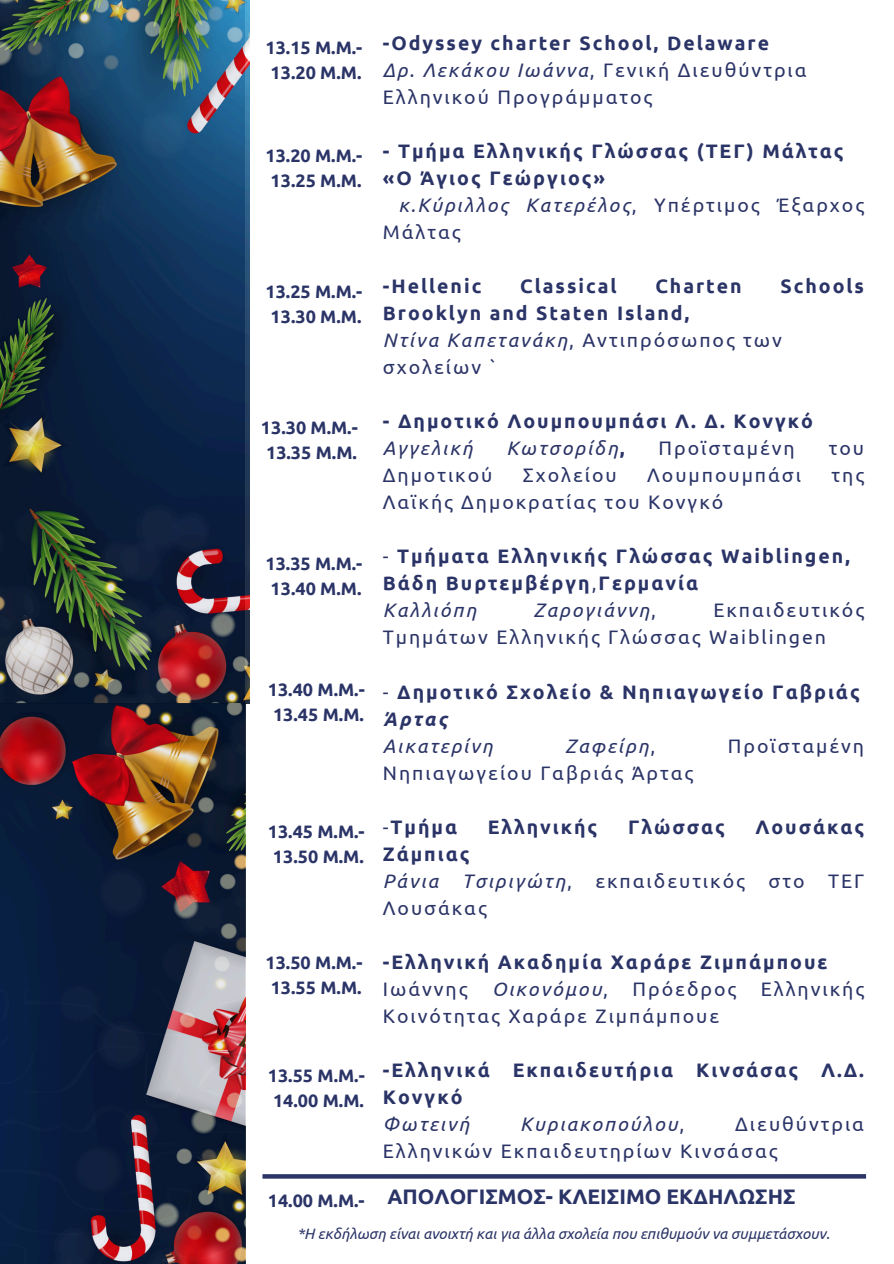
<style>
.page{position:relative;width:894px;height:1264px;background:#fff}
.page>*{position:absolute;margin:0;border:0;box-sizing:border-box;transform-origin:0 0}
.t1{font:700 21px "Ubuntu";color:#2b3467}
.t2{font:19.5px/27px "Ubuntu";letter-spacing:.1em;color:#2b3467}
.t3{font:700 19.5px/27px "Ubuntu";letter-spacing:.1em;color:#2b3467}
.t4{font:italic 19.5px "Ubuntu";letter-spacing:.1em;color:#2b3467}
.t5{font:700 18px/24.8px "Ubuntu";color:#2b3467}
.t6{font:italic 15px "Ubuntu";color:#2b3467}
.s1{font-weight:700}
.s2{font-style:italic}
.s3{font-style:normal}
.s4{font-weight:400;font-style:italic}
.s5{font-weight:700;font-style:normal}
.s6{font-weight:400}
</style>
<div class="page">
<img style="left:0;top:0;width:250px;height:703px">
<img style="left:0;top:703px;width:245px;height:560px">
<svg style="left:262px;top:1174px;width:603px;height:4px;background:#323b6c"></svg>
<h3 class="t5" style="left:265px;top:35px;width:98px">13.15 Μ.Μ.-<br>13.20 Μ.Μ.</h3>
<h2 class="t5" style="left:265px;top:143px;width:98px">13.20 Μ.Μ.-<br>13.25 Μ.Μ.</h2>
<h2 class="t5" style="left:265px;top:279px;width:98px">13.25 Μ.Μ.-<br>13.30 Μ.Μ.</h2>
<h2 class="t5" style="left:261px;top:415px;width:98px">13.30 Μ.Μ.-<br>13.35 Μ.Μ.</h2>
<h3 class="t5" style="left:265px;top:550px;width:98px">13.35 Μ.Μ.-<br>13.40 Μ.Μ.</h3>
<h3 class="t5" style="left:268px;top:677px;width:98px">13.40 Μ.Μ.-<br>13.45 Μ.Μ.</h3>
<h3 class="t5" style="left:268px;top:818px;width:98px">13.45 Μ.Μ.-<br>13.50 Μ.Μ.</h3>
<h3 class="t5" style="left:265px;top:950px;width:98px">13.50 Μ.Μ.-<br>13.55 Μ.Μ.</h3>
<h3 class="t5" style="left:268px;top:1063px;width:98px">13.55 Μ.Μ.-<br>14.00 Μ.Μ.</h3>
<p class="t2" style="left:383px;top:29px;width:425px"><span class="s1">-Odyssey charter School, Delaware<br></span><span class="s2">Δρ. Λεκάκου Ιωάννα</span>, Γενική Διευθύντρια<br>Ελληνικού Προγράμματος</p>
<p class="t3" style="left:383px;top:137px;width:462px">- Τμήμα Ελληνικής Γλώσσας (ΤΕΓ) Μάλτας</p>
<p class="t3" style="left:383px;top:164px;width:224px">«Ο Άγιος Γεώργιος»</p>
<p class="t4" style="left:398px;top:194px;width:467px">κ.Κύριλλος Κατερέλος<span class="s3">, Υπέρτιμος Έξαρχος</span></p>
<p class="t2" style="left:383px;top:218px;width:79px">Μάλτας</p>
<p class="t3" style="left:383px;top:272px;width:100px">-Hellenic</p>
<p class="t3" style="left:520px;top:272px;width:98px">Classical</p>
<p class="t3" style="left:655px;top:272px;width:88px">Charten</p>
<p class="t3" style="left:780px;top:272px;width:85px">Schools</p>
<p class="t2" style="left:383px;top:299px;width:400px"><span class="s1">Brooklyn and Staten Island,<br></span><span class="s2">Ντίνα Καπετανάκη</span>, Αντιπρόσωπος των σχολείων `</p>
<h2 class="t3" style="left:383px;top:407px;width:431px">- Δημοτικό Λουμπουμπάσι Λ. Δ. Κονγκό<br><span class="s4">Αγγελική</span></h2>
<h2 class="t4" style="left:506px;top:437px;width:120px">Κωτσορίδη<span class="s5">,</span></h2>
<h2 class="t2" style="left:658px;top:434px;width:138px">Προϊσταμένη</h2>
<h2 class="t2" style="left:828px;top:434px;width:37px">του</h2>
<h2 class="t2" style="left:383px;top:461px;width:111px">Δημοτικού</h2>
<h2 class="t2" style="left:522px;top:461px;width:95px">Σχολείου</h2>
<h2 class="t2" style="left:647px;top:461px;width:155px">Λουμπουμπάσι</h2>
<h2 class="t2" style="left:831px;top:461px;width:34px">της</h2>
<h2 class="t2" style="left:383px;top:488px;width:342px">Λαϊκής Δημοκρατίας του Κονγκό</h2>
<h2 class="t3" style="left:383px;top:542px;width:468px"><span class="s6">-</span> Τμήματα Ελληνικής Γλώσσας Waiblingen,<br>Βάδη Βυρτεμβέργη<span class="s6">,</span>Γερμανία<br><span class="s4">Καλλιόπη</span></h2>
<h2 class="t4" style="left:533px;top:599px;width:124px">Ζαρογιάννη<span class="s3">,</span></h2>
<h2 class="t2" style="left:383px;top:596px;width:482px;text-indent:330px">Εκπαιδευτικός<br>Τμημάτων Ελληνικής Γλώσσας Waiblingen</h2>
<h2 class="t3" style="left:383px;top:677px;width:478px"><span class="s6">-</span> Δημοτικό Σχολείο &amp; Νηπιαγωγείο Γαβριάς<br><span class="s2">Άρτας<br></span><span class="s4">Αικατερίνη</span></h2>
<h2 class="t4" style="left:565px;top:734px;width:91px">Ζαφείρη<span class="s3">,</span></h2>
<h2 class="t2" style="left:727px;top:731px;width:138px">Προϊσταμένη</h2>
<h2 class="t2" style="left:383px;top:758px;width:312px">Νηπιαγωγείου Γαβριάς Άρτας</h2>
<h2 class="t3" style="left:383px;top:812px;width:76px"><span class="s6">-</span>Τμήμα</h2>
<h2 class="t3" style="left:487px;top:812px;width:111px">Ελληνικής</h2>
<h2 class="t3" style="left:627px;top:812px;width:98px">Γλώσσας</h2>
<h2 class="t3" style="left:755px;top:812px;width:110px">Λουσάκας</h2>
<h2 class="t2" style="left:383px;top:839px;width:482px"><span class="s1">Ζάμπιας<br></span><span class="s2">Ράνια Τσιριγώτη</span>, εκπαιδευτικός στο ΤΕΓ<br>Λουσάκας</h2>
<h2 class="t3" style="left:383px;top:947px;width:446px">-Ελληνική Ακαδημία Χαράρε Ζιμπάμπουε<br><span class="s6">Ιωάννης</span></h2>
<h2 class="t4" style="left:492px;top:977px;width:117px">Οικονόμου<span class="s3">,</span></h2>
<h2 class="t2" style="left:632px;top:974px;width:105px">Πρόεδρος</h2>
<h2 class="t2" style="left:760px;top:974px;width:105px">Ελληνικής</h2>
<h2 class="t2" style="left:383px;top:1001px;width:338px">Κοινότητας Χαράρε Ζιμπάμπουε</h2>
<h2 class="t3" style="left:383px;top:1055px;width:482px">-Ελληνικά Εκπαιδευτήρια Κινσάσας Λ.Δ.<br>Κονγκό<br><span class="s4">Φωτεινή</span></h2>
<h2 class="t4" style="left:520px;top:1112px;width:165px">Κυριακοπούλου<span class="s3">,</span></h2>
<h2 class="t2" style="left:383px;top:1109px;width:482px;text-indent:352px">Διευθύντρια<br>Ελληνικών Εκπαιδευτηρίων Κινσάσας</h2>
<h3 class="t5" style="left:268px;top:1187px;width:98px">14.00 Μ.Μ.-</h3>
<h3 class="t1" style="left:387px;top:1183px;width:409px">ΑΠΟΛΟΓΙΣΜΟΣ- ΚΛΕΙΣΙΜΟ ΕΚΔΗΛΩΣΗΣ</h3>
<h3 class="t6" style="left:297px;top:1224px;width:534px">*Η εκδήλωση είναι ανοιχτή και για άλλα σχολεία που επιθυμούν να συμμετάσχουν.</h3>
</div>
